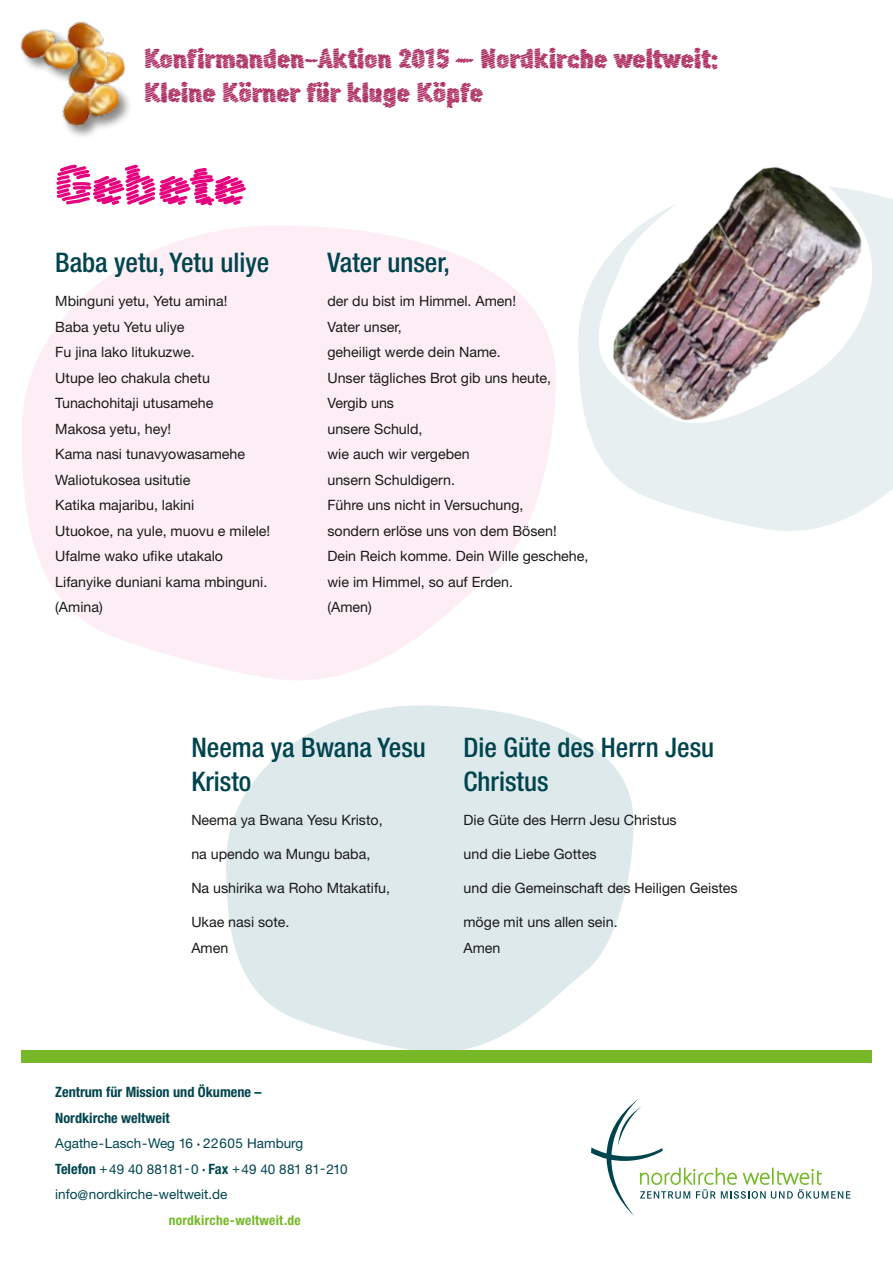
<style>
.page{position:relative;width:893px;height:1263px;background:#fff}
.page>*{position:absolute;margin:0;border:0;box-sizing:border-box;transform-origin:0 0}
.t1{font:700 54px "Scribble Scrawl OT";color:#e5007d;scale:1.2 1}
.t2{font:500 condensed 27px/34px "Helvetica Neue LT Pro";color:#00444e}
.t3{font:700 27px/34px "Scribble Scrawl OT";color:#ae3165}
.t4{font:14.25px/25.5px "Helvetica Neue LT Pro";color:#1a1a18}
.t5{font:700 condensed 14.25px/25.5px "Helvetica Neue LT Pro";color:#00444e}
.t6{font:13.5px "Helvetica Neue LT Pro";color:#00444e}
.t7{font:700 condensed 13.5px "Helvetica Neue LT Pro";letter-spacing:.02em;color:#76b828}
.s1{font-weight:700;font-stretch:condensed;font-size:14.25px}
</style>
<div class="page">
<svg style="left:578px;top:197px;width:315px;height:334px;fill:#e7eff1"></svg>
<svg style="left:22px;top:225px;width:534px;height:455px;fill:#fdeef6"></svg>
<svg style="left:226px;top:705px;width:408px;height:345px;fill:#dee9ec"></svg>
<div style="left:21px;top:1050px;width:851px;height:13px;background:#76b828"></div>
<svg style="left:591px;top:1099px;width:259px;height:117px"></svg>
<img style="left:586px;top:167px;width:296px;height:266px">
<img style="left:119px;top:55px;width:11px;height:67px">
<img style="left:112px;top:52px;width:7px;height:74px">
<img style="left:20px;top:21px;width:92px;height:115px">
<p class="t3" style="left:145px;top:40px;width:575px">Konfirmanden-Aktion 2015 – Nordkirche weltweit:<br>Kleine Körner für kluge Köpfe</p>
<p class="t1" style="left:55px;top:148px;width:160px">Gebete</p>
<p class="t2" style="left:55px;top:245px;width:216px">Baba yetu, Yetu uliye</p>
<p class="t4" style="left:55px;top:288px;width:216px">Mbinguni yetu, Yetu amina!<br>Baba yetu Yetu uliye<br>Fu jina lako litukuzwe.<br>Utupe leo chakula chetu<br>Tunachohitaji utusamehe<br>Makosa yetu, hey!<br>Kama nasi tunavyowasamehe<br>Waliotukosea usitutie<br>Katika majaribu, lakini<br>Utuokoe, na yule, muovu e milele!<br>Ufalme wako ufike utakalo<br>Lifanyike duniani kama mbinguni. (Amina)</p>
<p class="t2" style="left:327px;top:245px;width:124px">Vater unser,</p>
<p class="t4" style="left:327px;top:288px;width:263px">der du bist im Himmel. Amen!<br>Vater unser,<br>geheiligt werde dein Name.<br>Unser tägliches Brot gib uns heute,<br>Vergib uns<br>unsere Schuld,<br>wie auch wir vergeben<br>unsern Schuldigern.<br>Führe uns nicht in Versuchung,<br>sondern erlöse uns von dem Bösen!<br>Dein Reich komme. Dein Wille geschehe, wie im Himmel, so auf Erden.<br>(Amen)</p>
<p class="t2" style="left:191px;top:730px;width:236px">Neema ya Bwana Yesu<br>Kristo</p>
<p class="t4" style="left:191px;top:807px;width:193px">Neema ya Bwana Yesu Kristo,</p>
<p class="t4" style="left:191px;top:841px;width:180px">na upendo wa Mungu baba,</p>
<p class="t4" style="left:191px;top:875px;width:200px">Na ushirika wa Roho Mtakatifu,</p>
<p class="t4" style="left:191px;top:909px;width:100px">Ukae nasi sote.<br>Amen</p>
<p class="t2" style="left:463px;top:730px;width:252px">Die Güte des Herrn Jesu<br>Christus</p>
<p class="t4" style="left:463px;top:807px;width:215px">Die Güte des Herrn Jesu Christus</p>
<p class="t4" style="left:463px;top:841px;width:135px">und die Liebe Gottes</p>
<p class="t4" style="left:463px;top:875px;width:276px">und die Gemeinschaft des Heiligen Geistes</p>
<p class="t4" style="left:463px;top:909px;width:156px">möge mit uns allen sein.<br>Amen</p>
<p class="t5" style="left:55px;top:1079px;width:208px">Zentrum für Mission und Ökumene –<br>Nordkirche weltweit</p>
<p class="t6" style="left:55px;top:1135px;width:249px">Agathe-Lasch-Weg 16 22605 Hamburg</p>
<p class="t6" style="left:55px;top:1160px;width:294px"><span class="s1">Telefon</span> +49 40 88181-0 <span class="s1">Fax</span> +49 40 881 81-210</p>
<p class="t6" style="left:55px;top:1186px;width:174px">info@nordkirche-weltweit.de</p>
<p class="t7" style="left:169px;top:1212px;width:133px">nordkirche-weltweit.de</p>
</div>
